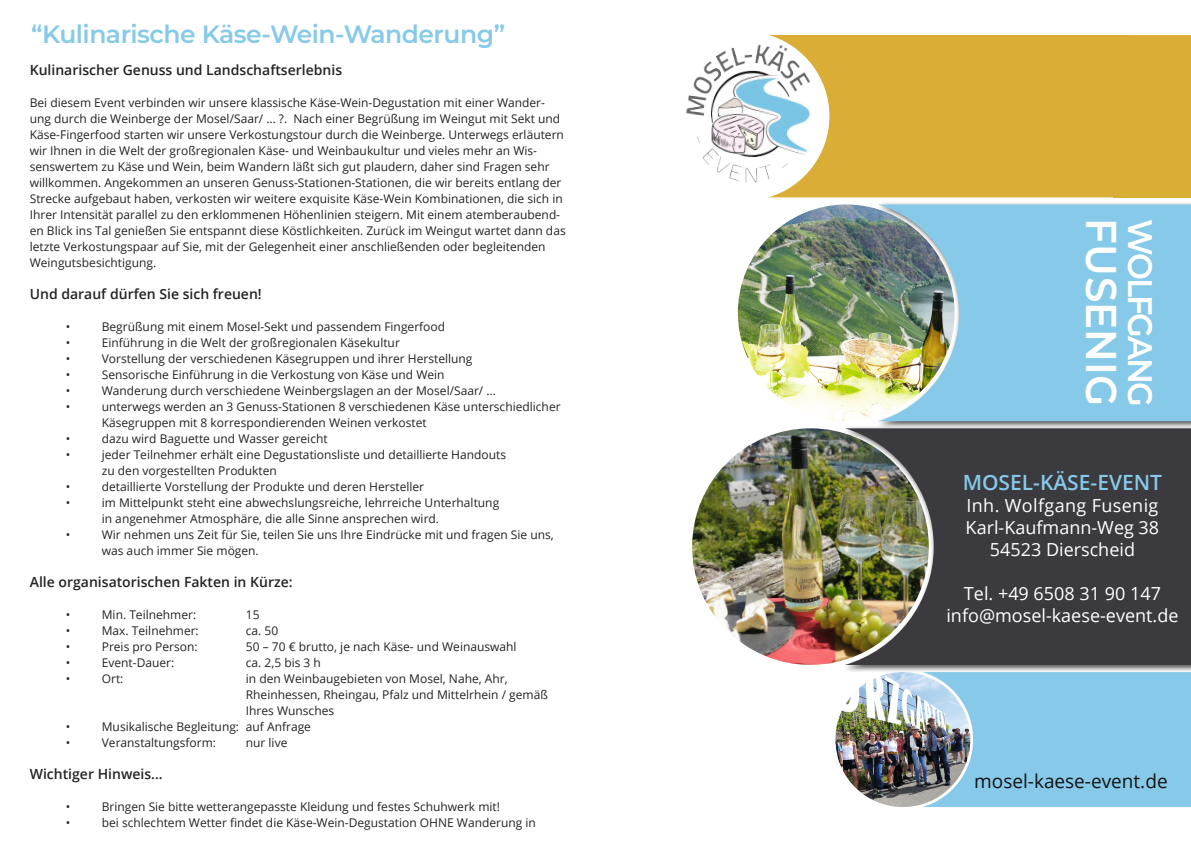
<style>
.page{position:relative;width:1191px;height:842px;background:#fff}
.page>*{position:absolute;margin:0;border:0;box-sizing:border-box;transform-origin:0 0}
.t1{font:600 43px "Montserrat";letter-spacing:.005em;color:#fff;scale:.94 1}
.t2{font:600 34px "Montserrat";letter-spacing:-.06em;color:#fff;scale:.94 1}
.t3{font:600 25px "Montserrat";letter-spacing:-.02em;color:#87cae8}
.t4{font:600 21px "Open Sans";color:#87c9e8}
.t5{font:19px "Open Sans";color:#131413}
.t6{font:18px/22px "Open Sans";color:#fff;text-align:center}
.t7{font:600 14px "Open Sans";color:#222322}
.t8{font:12px/16px "Open Sans";color:#222322}
</style>
<div class="page">
<img style="left:738px;top:204px;width:216px;height:217px;border-radius:108px">
<img style="left:835px;top:672px;width:135px;height:135px;border-radius:67px">
<div style="left:769px;top:35px;width:344px;height:162px;background:#daad36"></div>
<div style="left:1113px;top:35px;width:78px;height:162px;background:#daad36"></div>
<img style="left:692px;top:428px;width:236px;height:237px;border-radius:118px">
<div style="left:875px;top:201px;width:316px;height:227px;background:#131413;opacity:.75"></div>
<svg style="left:877px;top:204px;width:314px;height:217px;background:#89c0d4"></svg>
<svg style="left:922px;top:673px;width:269px;height:134px;background:#88c2de"></svg>
<div style="left:842px;top:425px;width:349px;height:248px;background:#131413;opacity:.75"></div>
<img style="left:845px;top:428px;width:346px;height:237px">
<img style="left:686px;top:38px;width:149px;height:159px">
<h3 class="t3" style="left:31px;top:17px;width:475px">“Kulinarische Käse-Wein-Wanderung”</h3>
<p class="t7" style="left:30px;top:61px;width:314px">Kulinarischer Genuss und Landschaftserlebnis</p>
<p class="t8" style="left:30px;top:95px;width:537px">Bei diesem Event verbinden wir unsere klassische Käse-Wein-Degustation mit einer Wander&shy;ung durch die Weinberge der Mosel/Saar/ … ?. Nach einer Begrüßung im Weingut mit Sekt und Käse-Fingerfood starten wir unsere Verkostungstour durch die Weinberge. Unterwegs erläutern wir Ihnen in die Welt der großregionalen Käse- und Weinbaukultur und vieles mehr an Wis&shy;senswertem zu Käse und Wein, beim Wandern läßt sich gut plaudern, daher sind Fragen sehr willkommen. Angekommen an unseren Genuss-Stationen-Stationen, die wir bereits entlang der Strecke aufgebaut haben, verkosten wir weitere exquisite Käse-Wein Kombinationen, die sich in Ihrer Intensität parallel zu den erklommenen Höhenlinien steigern. Mit einem atemberaubend&shy;en Blick ins Tal genießen Sie entspannt diese Köstlichkeiten. Zurück im Weingut wartet dann das letzte Verkostungspaar auf Sie, mit der Gelegenheit einer anschließenden oder begleitenden Weingutsbesichtigung.</p>
<p class="t7" style="left:30px;top:285px;width:233px">Und darauf dürfen Sie sich freuen!</p>
<p class="t8" style="left:66px;top:319px;width:6px">•</p>
<p class="t8" style="left:102px;top:319px;width:345px">Begrüßung mit einem Mosel-Sekt und passendem Fingerfood</p>
<p class="t8" style="left:66px;top:335px;width:6px">•</p>
<p class="t8" style="left:102px;top:335px;width:299px">Einführung in die Welt der großregionalen Käsekultur</p>
<p class="t8" style="left:66px;top:351px;width:6px">•</p>
<p class="t8" style="left:102px;top:351px;width:372px">Vorstellung der verschiedenen Käsegruppen und ihrer Herstellung</p>
<p class="t8" style="left:66px;top:367px;width:6px">•</p>
<p class="t8" style="left:102px;top:367px;width:344px">Sensorische Einführung in die Verkostung von Käse und Wein</p>
<p class="t8" style="left:66px;top:383px;width:6px">•</p>
<p class="t8" style="left:102px;top:383px;width:395px">Wanderung durch verschiedene Weinbergslagen an der Mosel/Saar/ …</p>
<p class="t8" style="left:66px;top:399px;width:6px">•</p>
<p class="t8" style="left:102px;top:399px;width:460px">unterwegs werden an 3 Genuss-Stationen 8 verschiedenen Käse unterschiedlicher<br>Käsegruppen mit 8 korrespondierenden Weinen verkostet</p>
<p class="t8" style="left:66px;top:431px;width:6px">•</p>
<p class="t8" style="left:102px;top:431px;width:227px">dazu wird Baguette und Wasser gereicht</p>
<p class="t8" style="left:66px;top:447px;width:6px">•</p>
<p class="t8" style="left:102px;top:447px;width:406px">jeder Teilnehmer erhält eine Degustationsliste und detaillierte Handouts zu den vorgestellten Produkten</p>
<p class="t8" style="left:66px;top:479px;width:6px">•</p>
<p class="t8" style="left:102px;top:479px;width:324px">detaillierte Vorstellung der Produkte und deren Hersteller</p>
<p class="t8" style="left:66px;top:495px;width:6px">•</p>
<p class="t8" style="left:102px;top:495px;width:399px">im Mittelpunkt steht eine abwechslungsreiche, lehrreiche Unterhaltung in angenehmer Atmosphäre, die alle Sinne ansprechen wird.</p>
<p class="t8" style="left:66px;top:527px;width:6px">•</p>
<p class="t8" style="left:102px;top:527px;width:453px">Wir nehmen uns Zeit für Sie, teilen Sie uns Ihre Eindrücke mit und fragen Sie uns, was auch immer Sie mögen.</p>
<p class="t7" style="left:30px;top:573px;width:264px">Alle organisatorischen Fakten in Kürze:</p>
<p class="t8" style="left:66px;top:607px;width:6px">•</p>
<p class="t8" style="left:102px;top:607px;width:96px">Min. Teilnehmer:</p>
<p class="t8" style="left:246px;top:607px;width:15px">15</p>
<p class="t8" style="left:66px;top:623px;width:6px">•</p>
<p class="t8" style="left:102px;top:623px;width:98px">Max. Teilnehmer:</p>
<p class="t8" style="left:246px;top:623px;width:34px">ca. 50</p>
<p class="t8" style="left:66px;top:639px;width:6px">•</p>
<p class="t8" style="left:102px;top:639px;width:97px">Preis pro Person:</p>
<p class="t8" style="left:246px;top:639px;width:272px">50 – 70 € brutto, je nach Käse- und Weinauswahl</p>
<p class="t8" style="left:66px;top:655px;width:6px">•</p>
<p class="t8" style="left:102px;top:655px;width:74px">Event-Dauer:</p>
<p class="t8" style="left:246px;top:655px;width:77px">ca. 2,5 bis 3 h</p>
<p class="t8" style="left:66px;top:671px;width:6px">•</p>
<p class="t8" style="left:102px;top:671px;width:23px">Ort:</p>
<p class="t8" style="left:246px;top:671px;width:303px">in den Weinbaugebieten von Mosel, Nahe, Ahr,<br>Rheinhessen, Rheingau, Pfalz und Mittelrhein / gemäß<br>Ihres Wunsches</p>
<p class="t8" style="left:66px;top:719px;width:6px">•</p>
<p class="t8" style="left:102px;top:719px;width:211px">Musikalische Begleitung: auf Anfrage</p>
<p class="t8" style="left:66px;top:735px;width:6px">•</p>
<p class="t8" style="left:102px;top:735px;width:116px">Veranstaltungsform:</p>
<p class="t8" style="left:246px;top:735px;width:43px">nur live</p>
<p class="t7" style="left:30px;top:765px;width:134px">Wichtiger Hinweis...</p>
<p class="t8" style="left:66px;top:799px;width:6px">•</p>
<p class="t8" style="left:102px;top:799px;width:400px">Bringen Sie bitte wetterangepasste Kleidung und festes Schuhwerk mit!</p>
<p class="t8" style="left:66px;top:815px;width:6px">•</p>
<p class="t8" style="left:102px;top:815px;width:435px">bei schlechtem Wetter findet die Käse-Wein-Degustation OHNE Wanderung in</p>
<h1 class="t1" style="left:1132px;top:218px;width:202px;rotate:90deg">FUSENIG</h1>
<h2 class="t2" style="left:1164px;top:219px;width:201px;rotate:90deg">WOLFGANG</h2>
<h3 class="t4" style="left:962px;top:468px;width:201px">MOSEL-KÄSE-EVENT</h3>
<h3 class="t6" style="left:965px;top:494px;width:195px">Inh. Wolfgang Fusenig<br>Karl-Kaufmann-Weg 38<br>54523 Dierscheid</h3>
<h3 class="t6" style="left:946px;top:582px;width:233px">Tel. +49 6508 31 90 147 info@mosel-kaese-event.de</h3>
<h3 class="t5" style="left:974px;top:768px;width:195px">mosel-kaese-event.de</h3>
</div>
